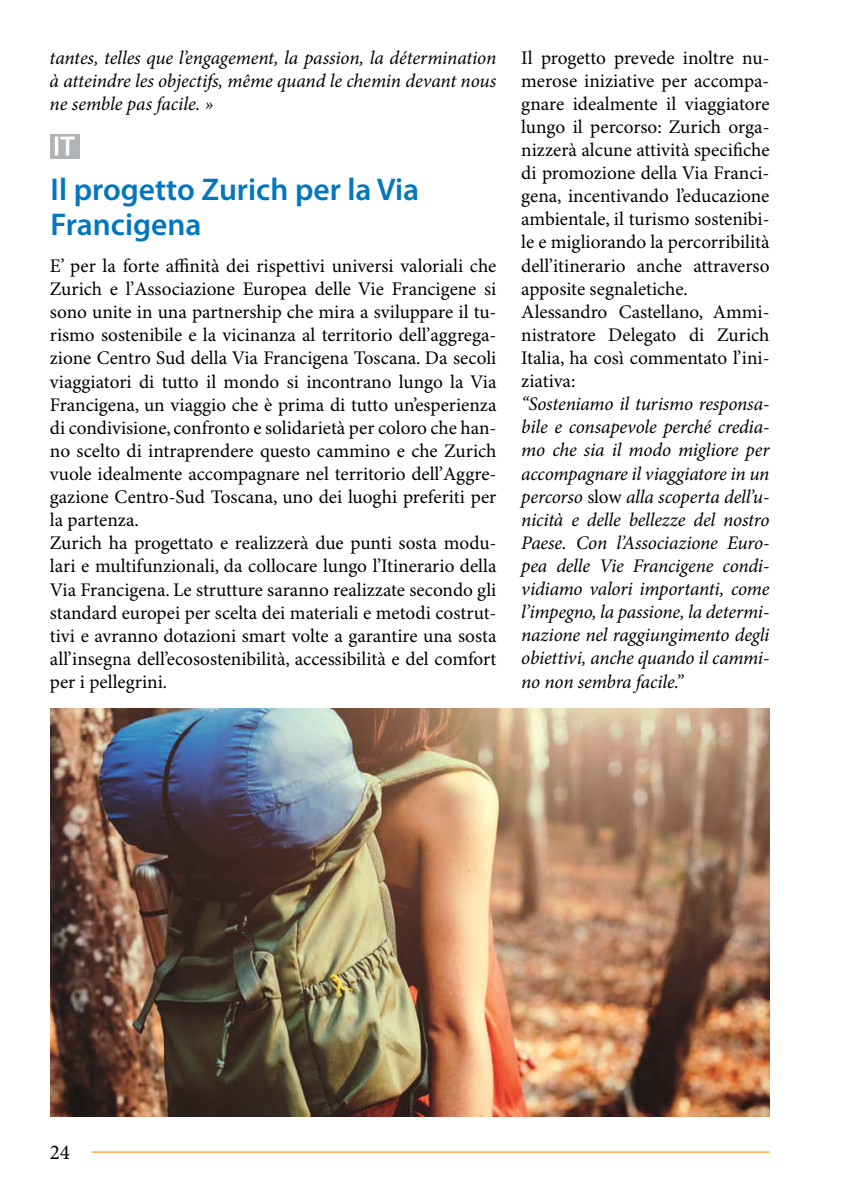
<style>
.page{position:relative;width:844px;height:1191px;background:#fff}
.page>*{position:absolute;margin:0;border:0;box-sizing:border-box;transform-origin:0 0}
.t1{font:600 31.5px/34.6px "Myriad Pro";color:#0077be}
.t2{font:21px "Minion Pro";color:#000}
.t3{font:19.25px/23.1px "Minion Pro";color:#000}
.t4{font:italic 19.25px/23.1px "Minion Pro";letter-spacing:-.01em;color:#000;text-align:justify}
.s1{font-style:normal}
</style>
<div class="page">
<hr style="left:92px;top:1151px;width:677px;height:1px;background:#f7a525">
<div style="left:50px;top:134px;width:30px;height:24px;background:#b1b4b6"></div>
<svg style="left:55px;top:137px;width:20px;height:18px"></svg>
<img style="left:51px;top:709px;width:718px;height:407px">
<p class="t4" style="left:50px;top:46px;width:448px">tantes, telles que l’engagement, la passion, la détermination à atteindre les objectifs, même quand le chemin devant nous ne semble pas facile. »</p>
<p class="t3" style="left:521px;top:47px;width:250px">Il progetto prevede inoltre nu&shy;merose iniziative per accompa&shy;gnare idealmente il viaggiatore lungo il percorso: Zurich orga&shy;nizzerà alcune attività specifiche di promozione della Via Franci&shy;gena, incentivando l’educazione ambientale, il turismo sostenibi&shy;le e migliorando la percorribilità dell’itinerario anche attraverso apposite segnaletiche.<br>Alessandro Castellano, Ammi&shy;nistratore Delegato di Zurich<br>Italia, ha così commentato l’ini&shy;ziativa:</p>
<p class="t4" style="left:521px;top:392px;width:250px">“Sosteniamo il turismo responsa&shy;bile e consapevole perché credia&shy;mo che sia il modo migliore per accompagnare il viaggiatore in un percorso <span class="s1">slow</span> alla scoperta dell’u&shy;nicità e delle bellezze del nostro Paese. Con l’Associazione Euro&shy;pea delle Vie Francigene condi&shy;vidiamo valori importanti, come l’impegno, la passione, la determi&shy;nazione nel raggiungimento degli obiettivi, anche quando il cammi&shy;no non sembra facile.”</p>
<h1 class="t1" style="left:51px;top:171px;width:370px">Il progetto Zurich per la Via<br>Francigena</h1>
<p class="t3" style="left:50px;top:255px;width:448px">E’ per la forte affinità dei rispettivi universi valoriali che Zurich e l’Associazione Europea delle Vie Francigene si sono unite in una partnership che mira a sviluppare il tu&shy;rismo sostenibile e la vicinanza al territorio dell’aggrega&shy;zione Centro Sud della Via Francigena Toscana. Da secoli viaggiatori di tutto il mondo si incontrano lungo la Via Francigena, un viaggio che è prima di tutto un’esperienza di condivisione, confronto e solidarietà per coloro che han&shy;no scelto di intraprendere questo cammino e che Zurich vuole idealmente accompagnare nel territorio dell’Aggre&shy;gazione Centro-Sud Toscana, uno dei luoghi preferiti per la partenza.<br>Zurich ha progettato e realizzerà due punti sosta modu&shy;lari e multifunzionali, da collocare lungo l’Itinerario della Via Francigena. Le strutture saranno realizzate secondo gli standard europei per scelta dei materiali e metodi costrut&shy;tivi e avranno dotazioni smart volte a garantire una sosta all’insegna dell’ecosostenibilità, accessibilità e del comfort per i pellegrini.</p>
<p class="t2" style="left:50px;top:1139px;width:22px">24</p>
</div>
